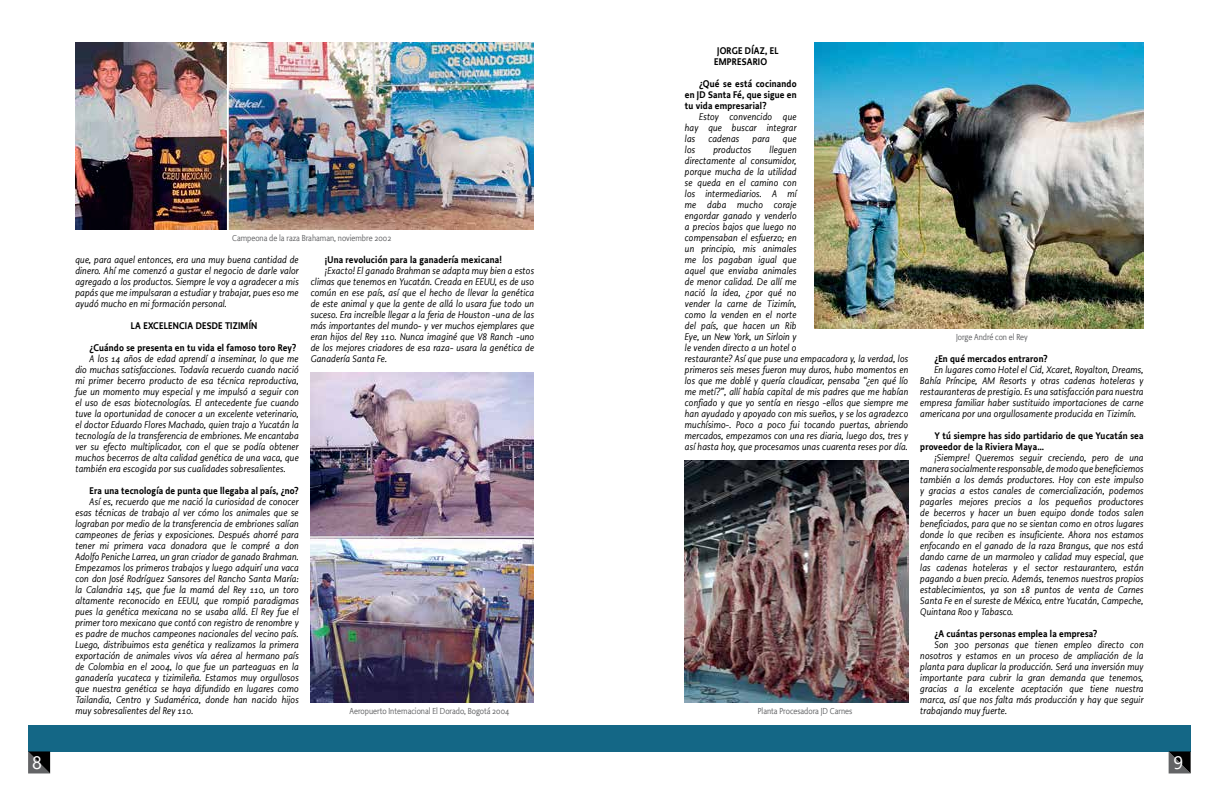
<style>
.page{position:relative;width:1219px;height:794px;background:#fff}
.page>*{position:absolute;margin:0;border:0;box-sizing:border-box;transform-origin:0 0}
.t1{font:18px "Segoe UI";color:#fff}
.t2{font:italic 10px/11px "Productus";letter-spacing:.02em;color:#000;text-align:justify}
.t3{font:600 10px/11px "Productus";letter-spacing:.02em;color:#000}
.t4{font:9px "Productus";color:#636466}
</style>
<div class="page">
<img style="left:75px;top:43px;width:459px;height:187px">
<div style="left:28px;top:725px;width:1163px;height:26px;background:#146786"></div>
<img style="left:311px;top:373px;width:223px;height:330px">
<img style="left:814px;top:43px;width:329px;height:286px">
<img style="left:685px;top:461px;width:223px;height:242px">
<svg style="left:1169px;top:751px;width:22px;height:22px"></svg>
<svg style="left:28px;top:751px;width:22px;height:22px"></svg>
<p class="t4" style="left:232px;top:232px;width:161px">Campeona de la raza Brahaman, noviembre 2002</p>
<p class="t2" style="left:75px;top:254px;width:225px">que, para aquel entonces, era una muy buena cantidad de dinero. Ahí me comenzó a gustar el negocio de darle valor agregado a los productos. Siempre le voy a agradecer a mis papás que me impulsaran a estudiar y trabajar, pues eso me ayudó mucho en mi formación personal.</p>
<p class="t3" style="left:131px;top:320px;width:128px">LA EXCELENCIA DESDE TIZIMÍN</p>
<p class="t3" style="left:90px;top:342px;width:208px">¿Cuándo se presenta en tu vida el famoso toro Rey?</p>
<p class="t2" style="left:75px;top:353px;width:225px;text-indent:14px">A los 14 años de edad aprendí a inseminar, lo que me dio muchas satisfacciones. Todavía recuerdo cuando nació mi primer becerro producto de esa técnica reproductiva, fue un momento muy especial y me impulsó a seguir con el uso de esas biotecnologías. El antecedente fue cuando tuve la oportunidad de conocer a un excelente veterinario, el doctor Eduardo Flores Machado, quien trajo a Yucatán la tecnología de la transferencia de embriones. Me encantaba ver su efecto multiplicador, con el que se podía obtener muchos becerros de alta calidad genética de una vaca, que también era escogida por sus cualidades sobresalientes.</p>
<p class="t3" style="left:90px;top:485px;width:211px">Era una tecnología de punta que llegaba al país, ¿no?</p>
<p class="t2" style="left:75px;top:496px;width:225px;text-indent:14px">Así es, recuerdo que me nació la curiosidad de conocer esas técnicas de trabajo al ver cómo los animales que se lograban por medio de la transferencia de embriones salían campeones de ferias y exposiciones. Después ahorré para tener mi primera vaca donadora que le compré a don Adolfo Peniche Larrea, un gran criador de ganado Brahman.<br>Empezamos los primeros trabajos y luego adquirí una vaca con don José Rodríguez Sansores del Rancho Santa María: la Calandria 145, que fue la mamá del Rey 110, un toro altamente reconocido en EEUU, que rompió paradigmas pues la genética mexicana no se usaba allá. El Rey fue el primer toro mexicano que contó con registro de renombre y es padre de muchos campeones nacionales del vecino país.<br>Luego, distribuimos esta genética y realizamos la primera exportación de animales vivos vía aérea al hermano país de Colombia en el 2004, lo que fue un parteaguas en la ganadería yucateca y tizimileña. Estamos muy orgullosos que nuestra genética se haya difundido en lugares como Tailandia, Centro y Sudamérica, donde han nacido hijos muy sobresalientes del Rey 110.</p>
<p class="t3" style="left:325px;top:254px;width:178px">¡Una revolución para la ganadería mexicana!</p>
<p class="t2" style="left:311px;top:265px;width:225px;text-indent:14px">¡Exacto! El ganado Brahman se adapta muy bien a estos climas que tenemos en Yucatán. Creada en EEUU, es de uso común en ese país, así que el hecho de llevar la genética de este animal y que la gente de allá lo usara fue todo un suceso. Era increíble llegar a la feria de Houston -una de las más importantes del mundo- y ver muchos ejemplares que eran hijos del Rey 110. Nunca imaginé que V8 Ranch -uno de los mejores criadores de esa raza- usara la genética de Ganadería Santa Fe.</p>
<p class="t4" style="left:350px;top:705px;width:161px">Aeropuerto Internacional El Dorado, Bogotá 2004</p>
<p class="t3" style="left:714px;top:45px;width:66px">JORGE DÍAZ, EL<br>EMPRESARIO</p>
<p class="t3" style="left:685px;top:78px;width:113px;text-align:justify;text-indent:14px">¿Qué se está cocinando en JD Santa Fé, que sigue en tu vida empresarial?</p>
<p class="t2" style="left:685px;top:111px;width:113px;text-indent:14px">Estoy convencido que hay que buscar integrar las</p>
<p class="t2" style="left:708px;top:133px;width:32px">cadenas</p>
<p class="t2" style="left:752px;top:133px;width:19px">para</p>
<p class="t2" style="left:783px;top:133px;width:15px">que</p>
<p class="t2" style="left:685px;top:144px;width:113px;text-indent:85px">lleguen directamente al consumidor, porque mucha de la utilidad se queda en el camino con los intermediarios. A mí me daba mucho coraje engordar ganado y venderlo a precios bajos que luego no compensaban el esfuerzo; en un principio, mis animales me los pagaban igual que aquel que enviaba animales de menor calidad. De allí me nació la idea, ¿por qué no vender la carne de Tizimín, como la venden en el norte del país, que hacen un Rib Eye, un New York, un Sirloin y le venden directo a un hotel o</p>
<p class="t2" style="left:685px;top:144px;width:12px">los</p>
<p class="t2" style="left:713px;top:144px;width:39px">productos</p>
<p class="t2" style="left:685px;top:353px;width:225px">restaurante? Así que puse una empacadora y, la verdad, los primeros seis meses fueron muy duros, hubo momentos en los que me doblé y quería claudicar, pensaba “¿en qué lío me metí?”, allí había capital de mis padres que me habían confiado y que yo sentía en riesgo -ellos que siempre me han ayudado y apoyado con mis sueños, y se los agradezco muchísimo-. Poco a poco fui tocando puertas, abriendo mercados, empezamos con una res diaria, luego dos, tres y así hasta hoy, que procesamos unas cuarenta reses por día.</p>
<p class="t4" style="left:758px;top:705px;width:96px">Planta Procesadora JD Carnes</p>
<p class="t4" style="left:956px;top:331px;width:73px">Jorge André con el Rey</p>
<p class="t3" style="left:934px;top:353px;width:115px">¿En qué mercados entraron?</p>
<p class="t2" style="left:920px;top:364px;width:225px;text-indent:14px">En lugares como Hotel el Cid, Xcaret, Royalton, Dreams, Bahía Príncipe, AM Resorts y otras cadenas hoteleras y restauranteras de prestigio. Es una satisfacción para nuestra empresa familiar haber sustituido importaciones de carne americana por una orgullosamente producida en Tizimín.</p>
<p class="t3" style="left:920px;top:430px;width:225px;text-indent:14px">Y tú siempre has sido partidario de que Yucatán sea proveedor de la Riviera Maya…</p>
<p class="t2" style="left:920px;top:452px;width:225px;text-indent:14px">¡Siempre! Queremos seguir creciendo, pero de una manera socialmente responsable, de modo que beneficiemos también a los demás productores. Hoy con este impulso y gracias a estos canales de comercialización, podemos pagarles mejores precios a los pequeños productores de becerros y hacer un buen equipo donde todos salen beneficiados, para que no se sientan como en otros lugares donde lo que reciben es insuficiente. Ahora nos estamos enfocando en el ganado de la raza Brangus, que nos está dando carne de un marmoleo y calidad muy especial, que las cadenas hoteleras y el sector restaurantero, están pagando a buen precio. Además, tenemos nuestros propios establecimientos, ya son 18 puntos de venta de Carnes Santa Fe en el sureste de México, entre Yucatán, Campeche, Quintana Roo y Tabasco.</p>
<p class="t3" style="left:934px;top:628px;width:164px">¿A cuántas personas emplea la empresa?</p>
<p class="t2" style="left:920px;top:639px;width:225px;text-indent:14px">Son 300 personas que tienen empleo directo con nosotros y estamos en un proceso de ampliación de la planta para duplicar la producción. Será una inversión muy importante para cubrir la gran demanda que tenemos, gracias a la excelente aceptación que tiene nuestra marca, así que nos falta más producción y hay que seguir trabajando muy fuerte.</p>
<h1 class="t1" style="left:32px;top:745px;width:11px">8</h1>
<h1 class="t1" style="left:1173px;top:745px;width:11px">9</h1>
</div>
